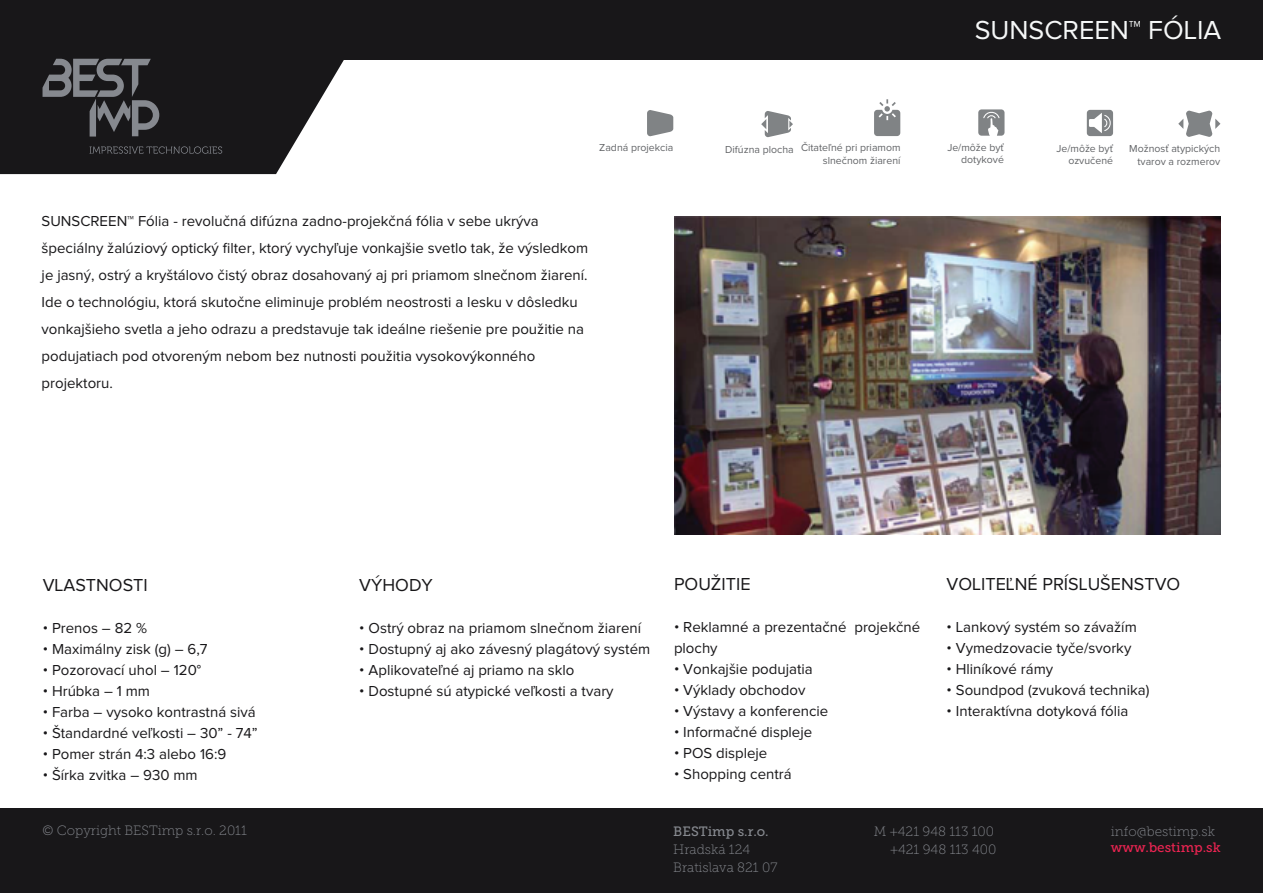
<style>
.page{position:relative;width:1263px;height:893px;background:#fff}
.page>*{position:absolute;margin:0;border:0;box-sizing:border-box;transform-origin:0 0}
.t1{font:27px "Proxima Nova";color:#f6f8f8}
.t2{font:18px "Proxima Nova";color:#181719}
.t3{font:15px/27px "Proxima Nova";color:#181719}
.t4{font:13.5px/18px "Museo Slab 100";color:#86898f}
.t5{font:13.5px "Museo Slab 500";color:#ed2452}
.t6{font:13.5px "Museo Slab 500";color:#86898f}
.t7{font:10.5px/12.6px "Proxima Nova";color:#626467;text-align:right}
</style>
<div class="page">
<div style="left:0;top:808px;width:1263px;height:85px;background:#181719"></div>
<div style="left:0;top:0;width:1263px;height:60px;background:#181719"></div>
<svg style="left:0;top:58px;width:344px;height:116px;background:#363536"></svg>
<svg style="left:1087px;top:110px;width:26px;height:26px"></svg>
<svg style="left:1178px;top:111px;width:42px;height:26px"></svg>
<svg style="left:761px;top:111px;width:32px;height:26px"></svg>
<svg style="left:647px;top:110px;width:26px;height:26px"></svg>
<svg style="left:978px;top:109px;width:26px;height:27px"></svg>
<img style="left:674px;top:217px;width:546px;height:318px">
<svg style="left:874px;top:99px;width:26px;height:37px"></svg>
<svg style="left:90px;top:146px;width:132px;height:8px"></svg>
<svg style="left:43px;top:59px;width:116px;height:78px;background:#3e3e41"></svg>
<h1 class="t1" style="left:975px;top:18px;width:248px">SUNSCREEN™ FÓLIA</h1>
<p class="t7" style="left:801px;top:142px;width:101px">Čitateľné pri priamom slnečnom žiarení</p>
<p class="t7" style="left:947px;top:142px;width:58px">Je/môže byť dotykové</p>
<p class="t7" style="left:599px;top:142px;width:76px">Zadná projekcia</p>
<p class="t7" style="left:725px;top:143px;width:70px">Difúzna plocha</p>
<p class="t7" style="left:1056px;top:142px;width:58px">Je/môže byť ozvučené</p>
<p class="t7" style="left:1129px;top:143px;width:93px">Možnosť atypických tvarov a rozmerov</p>
<p class="t3" style="left:42px;top:208px;width:548px">SUNSCREEN™ Fólia - revolučná difúzna zadno-projekčná fólia v sebe ukrýva špeciálny žalúziový optický filter, ktorý vychyľuje vonkajšie svetlo tak, že výsledkom je jasný, ostrý a kryštálovo čistý obraz dosahovaný aj pri priamom slnečnom žiarení.<br>Ide o technológiu, ktorá skutočne eliminuje problém neostrosti a lesku v dôsledku vonkajšieho svetla a jeho odrazu a predstavuje tak ideálne riešenie pre použitie na podujatiach pod otvoreným nebom bez nutnosti použitia vysokovýkonného projektoru.</p>
<p class="t2" style="left:43px;top:576px;width:106px">VLASTNOSTI</p>
<p class="t3" style="left:43px;top:615px;width:106px">• Prenos – 82 %</p>
<p class="t3" style="left:43px;top:636px;width:166px">• Maximálny zisk (g) – 6,7</p>
<p class="t3" style="left:43px;top:657px;width:160px">• Pozorovací uhol – 120°</p>
<p class="t3" style="left:43px;top:678px;width:109px">• Hrúbka – 1 mm</p>
<p class="t3" style="left:43px;top:699px;width:214px">• Farba – vysoko kontrastná sivá</p>
<p class="t3" style="left:43px;top:720px;width:216px">• Štandardné veľkosti – 30” - 74”</p>
<p class="t3" style="left:43px;top:741px;width:185px">• Pomer strán 4:3 alebo 16:9</p>
<p class="t3" style="left:43px;top:762px;width:156px">• Šírka zvitka – 930 mm</p>
<p class="t4" style="left:43px;top:821px;width:206px">© Copyright BESTimp s.r.o. 2011</p>
<p class="t2" style="left:359px;top:576px;width:75px">VÝHODY</p>
<p class="t3" style="left:359px;top:615px;width:283px">• Ostrý obraz na priamom slnečnom žiarení</p>
<p class="t3" style="left:359px;top:636px;width:292px">• Dostupný aj ako závesný plagátový systém</p>
<p class="t3" style="left:359px;top:657px;width:217px">• Aplikovateľné aj priamo na sklo</p>
<p class="t3" style="left:359px;top:678px;width:256px">• Dostupné sú atypické veľkosti a tvary</p>
<p class="t2" style="left:674px;top:575px;width:78px">POUŽITIE</p>
<p class="t3" style="left:674px;top:617px;width:248px;line-height:21px">• Reklamné a prezentačné projekčné plochy</p>
<p class="t3" style="left:674px;top:656px;width:140px">• Vonkajšie podujatia</p>
<p class="t3" style="left:674px;top:677px;width:133px">• Výklady obchodov</p>
<p class="t3" style="left:674px;top:698px;width:156px">• Výstavy a konferencie</p>
<p class="t3" style="left:674px;top:719px;width:140px">• Informačné displeje</p>
<p class="t3" style="left:674px;top:740px;width:95px">• POS displeje</p>
<p class="t3" style="left:674px;top:761px;width:119px">• Shopping centrá</p>
<p class="t2" style="left:946px;top:575px;width:235px">VOLITEĽNÉ PRÍSLUŠENSTVO</p>
<p class="t3" style="left:946px;top:614px;width:192px">• Lankový systém so závažím</p>
<p class="t3" style="left:946px;top:635px;width:186px">• Vymedzovacie tyče/svorky</p>
<p class="t3" style="left:946px;top:656px;width:108px">• Hliníkové rámy</p>
<p class="t3" style="left:946px;top:677px;width:204px">• Soundpod (zvuková technika)</p>
<p class="t3" style="left:946px;top:698px;width:183px">• Interaktívna dotyková fólia</p>
<p class="t6" style="left:673px;top:823px;width:97px">BESTimp s.r.o.</p>
<p class="t4" style="left:673px;top:840px;width:106px">Hradská 124<br>Bratislava 821 07</p>
<p class="t4" style="left:874px;top:822px;width:124px;text-align:right">M +421 948 113 100 +421 948 113 400</p>
<p class="t4" style="left:1111px;top:822px;width:105px">info@bestimp.sk</p>
<p class="t5" style="left:1111px;top:840px;width:111px">www.bestimp.sk</p>
</div>
